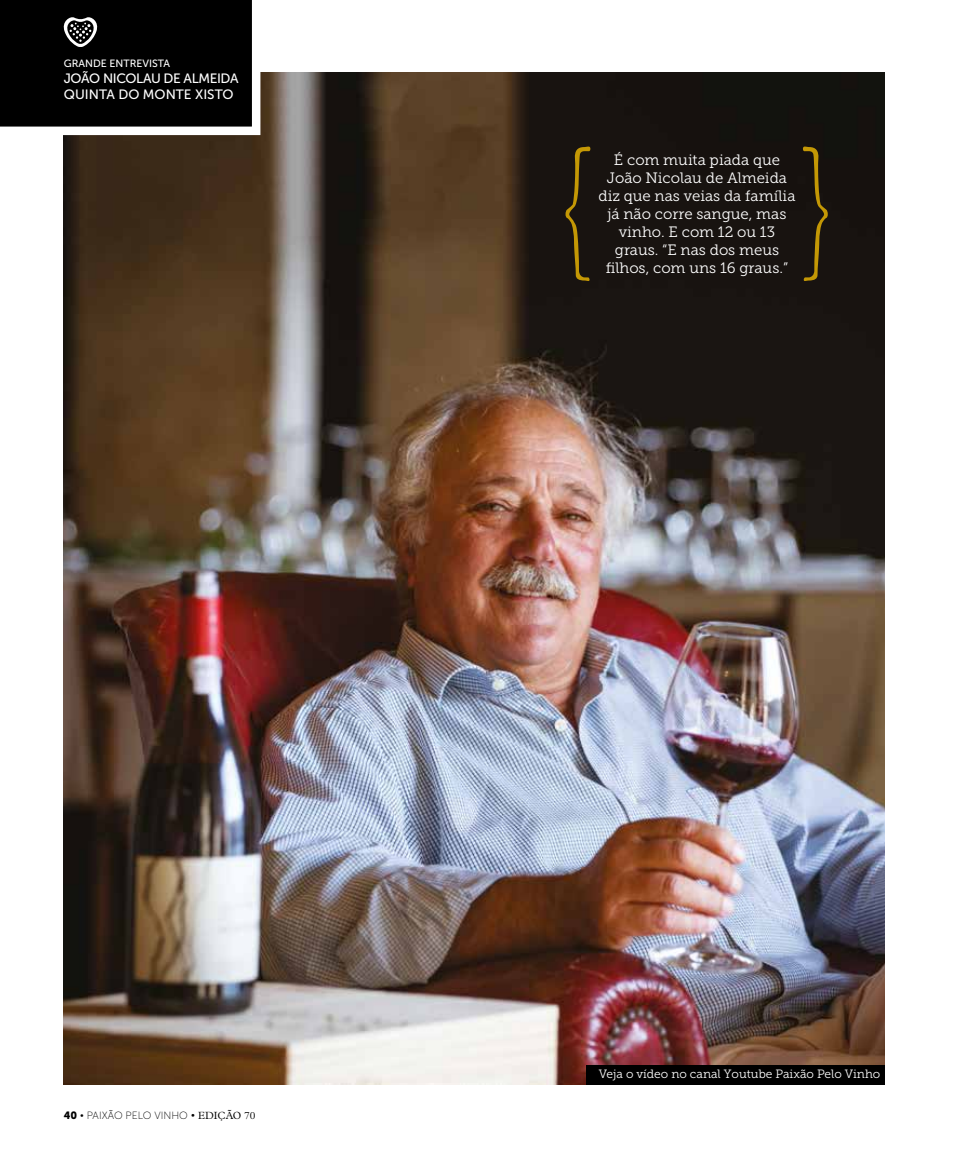
<style>
.page{position:relative;width:978px;height:1170px;background:#fff}
.page>*{position:absolute;margin:0;border:0;box-sizing:border-box;transform-origin:0 0}
.t1{font:15px/18px "Museo Slab 300";color:#fff;text-align:center}
.t2{font:13.5px/16.2px "Museo Sans 500";letter-spacing:-.03em;color:#fff}
.t3{font:12px "Museo Slab 300";color:#fff}
.t4{font:10.5px "Museo Sans 100";color:#000}
.t5{font:10.5px "Museo Sans 500";color:#fff}
.s1{font-family:"Museo Sans 900"}
.s2{font-family:"Times New Roman"}
.s3{font-family:"Plantin Std";font-weight:300}
</style>
<div class="page">
<img style="left:64px;top:72px;width:820px;height:1012px">
<div style="left:586px;top:1064px;width:298px;height:20px;background:#000"></div>
<svg style="left:0;top:0;width:260px;height:135px;background:#1a1a1a"></svg>
<svg style="left:566px;top:146px;width:24px;height:135px;background:#362a0d"></svg>
<svg style="left:803px;top:146px;width:25px;height:135px;background:#35290d"></svg>
<p class="t5" style="left:64px;top:58px;width:108px">GRANDE ENTREVISTA</p>
<p class="t2" style="left:64px;top:70px;width:176px">JOÃO NICOLAU DE ALMEIDA<br>QUINTA DO MONTE XISTO</p>
<p class="t4" style="left:64px;top:1109px;width:193px"><span class="s1">40</span> <span class="s2">•</span> PAIXÃO PELO VINHO • <span class="s3">EDIÇÃO 70</span></p>
<p class="t1" style="left:598px;top:151px;width:199px">É com muita piada que<br>João Nicolau de Almeida diz que nas veias da família já não corre sangue, mas vinho. E com 12 ou 13 graus. “E nas dos meus filhos, com uns 16 graus.”</p>
<p class="t3" style="left:599px;top:1067px;width:283px">Veja o vídeo no canal Youtube Paixão Pelo Vinho</p>
</div>
